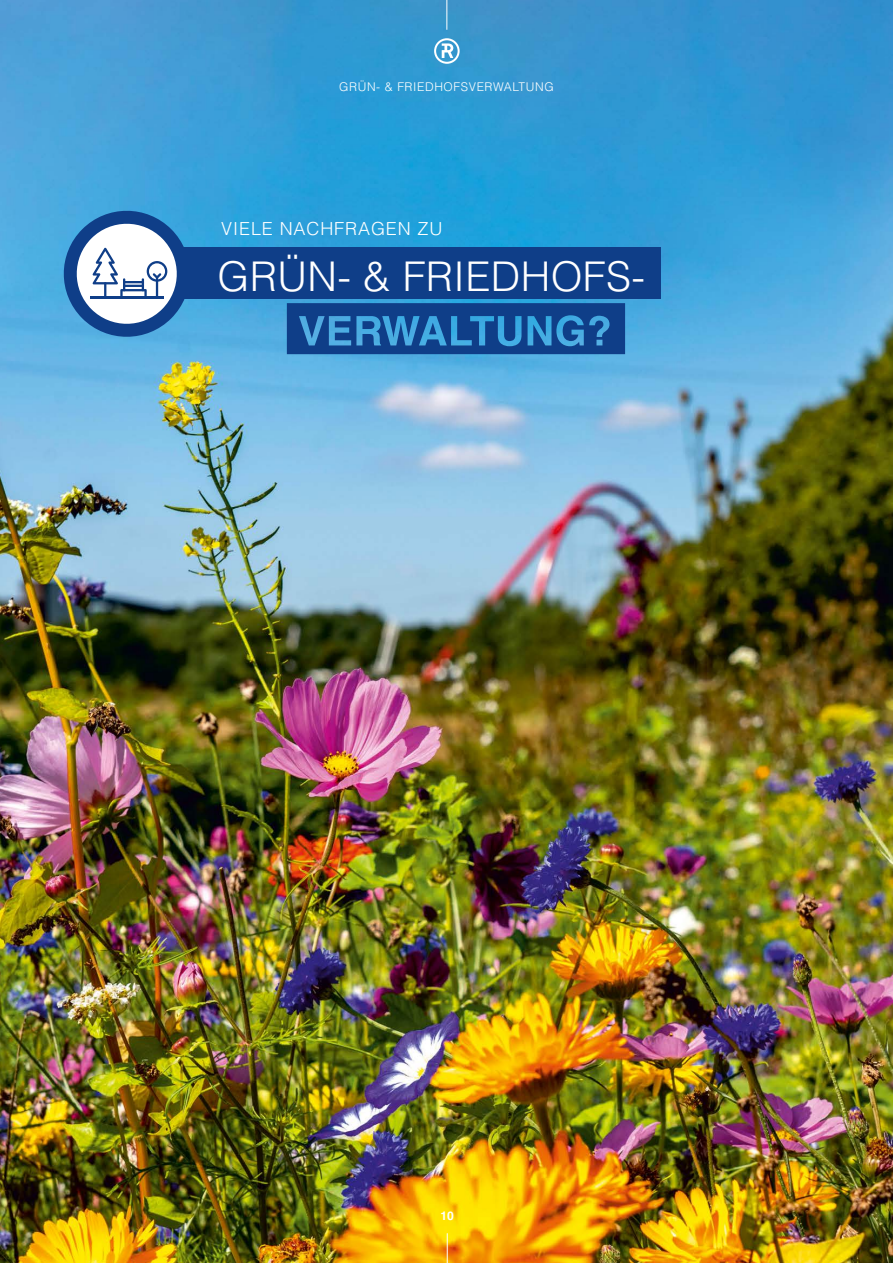
<style>
.page{position:relative;width:893px;height:1263px;background:#fff}
.page>*{position:absolute;margin:0;border:0;box-sizing:border-box;transform-origin:0 0}
.t1{font:300 40.95px "Helvetica LT Std";letter-spacing:.01em;color:#fff}
.t2{font:300 18px "Helvetica LT Std";letter-spacing:.05em;color:#fff}
.t3{font:300 12px "Helvetica LT Std";letter-spacing:.05em;color:#fff}
.t4{font:700 12px "Helvetica LT Std";color:#fff}
</style>
<div class="page">
<img style="left:0;top:0;width:893px;height:1263px">
<svg style="left:434px;top:38px;width:26px;height:26px"></svg>
<hr style="left:446px;top:0;width:1px;height:30px;background:#fff">
<hr style="left:447px;top:1233px;width:1px;height:30px;background:#fff">
<div style="left:151px;top:248px;width:509px;height:51px;background:#0f3e88"></div>
<svg style="left:287px;top:303px;width:338px;height:51px;background:#1c599e"></svg>
<svg style="left:58px;top:205px;width:138px;height:138px"></svg>
<p class="t3" style="left:339px;top:79px;width:216px">GRÜN- &amp; FRIEDHOFSVERWALTUNG</p>
<p class="t2" style="left:221px;top:217px;width:223px">VIELE NACHFRAGEN ZU</p>
<p class="t1" style="left:218px;top:250px;width:429px">GRÜN- &amp; FRIEDHOFS-</p>
<p class="t4" style="left:441px;top:1208px;width:15px">10</p>
</div>
